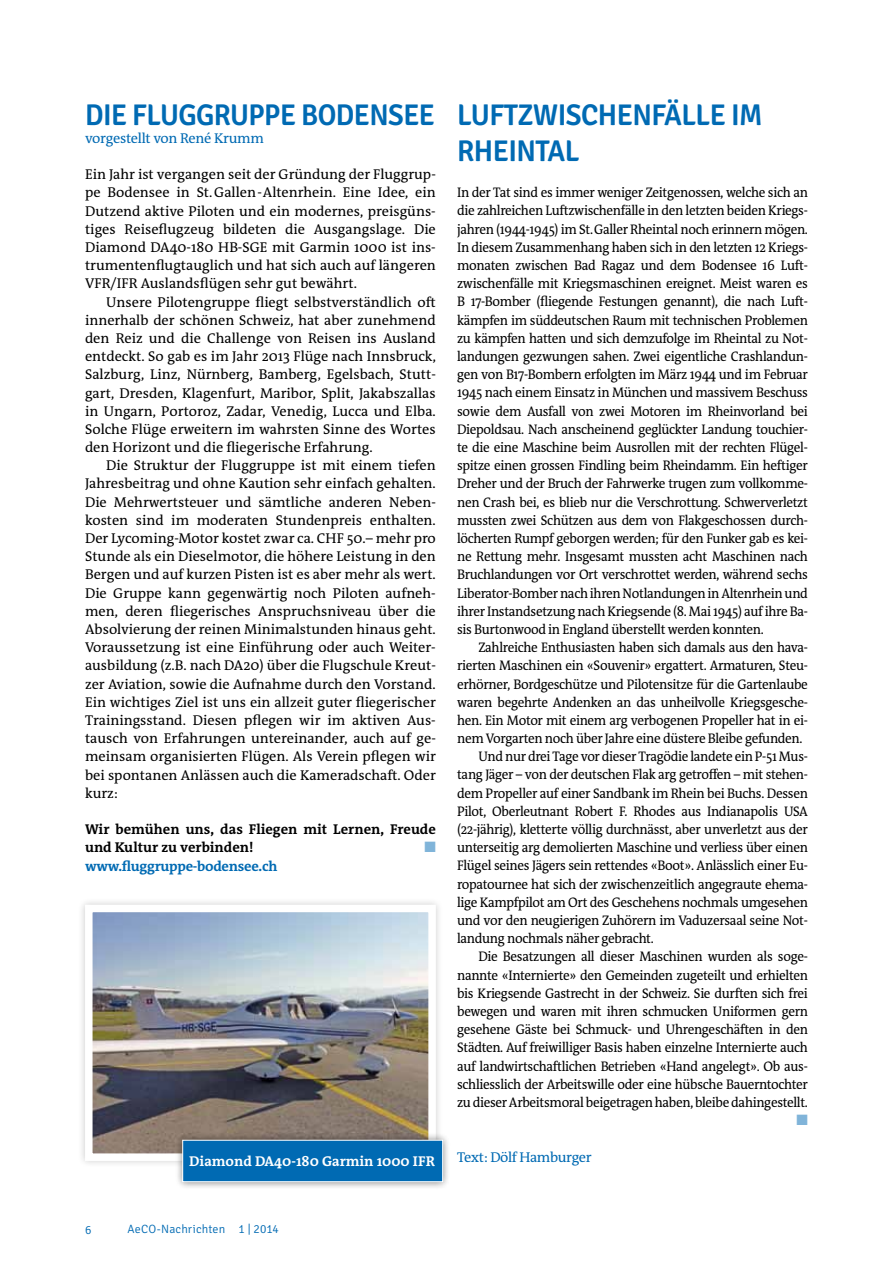
<style>
.page{position:relative;width:893px;height:1263px;background:#fff}
.page>*{position:absolute;margin:0;border:0;box-sizing:border-box;transform-origin:0 0}
.t1{font:600 30px/36.5px "Signika";letter-spacing:-.02em;color:#006ab3;scale:.95 1}
.t2{font:600 30px "Signika";letter-spacing:-.02em;color:#006ab3;scale:.94 1}
.t3{font:14.25px/18.1px "The Antiqua B W5 Plain";color:#000;text-align:justify}
.t4{font:700 14.25px/18.1px "The Antiqua B W7";color:#000}
.t5{font:14.25px "The Antiqua B W5 Plain";letter-spacing:-.025em;color:#006ab3}
.t6{font:700 14.25px "The Antiqua B W7";color:#fff}
.t7{font:700 14.25px "The Antiqua B W7";letter-spacing:-.02em;color:#006ab3}
.t8{font:13.95px/18.1px "The Antiqua B W5 Plain";letter-spacing:-.025em;color:#000;text-align:justify;scale:.94 1}
.t9{font:300 12px "Signika";letter-spacing:.01em;color:#006ab3}
</style>
<div class="page">
<hr style="left:892px;top:0;width:1px;height:1263px;background:#b1b3b4">
<div style="left:77px;top:897px;width:366px;height:271px;background:#f5f5f5"></div>
<img style="left:94px;top:914px;width:333px;height:238px">
<div style="left:85px;top:905px;width:351px;height:256px;border:8px solid #fff"></div>
<div style="left:175px;top:1132px;width:276px;height:58px;background:#000;opacity:.5"></div>
<div style="left:183px;top:1140px;width:260px;height:42px;background:#006ab3"></div>
<div style="left:182px;top:1140px;width:261px;height:42px;border:1px solid #fff"></div>
<h1 class="t2" style="left:85px;top:97px;width:374px">DIE FLUGGRUPPE BODENSEE</h1>
<p class="t5" style="left:85px;top:129px;width:180px">vorgestellt von René Krumm</p>
<p class="t3" style="left:85px;top:165px;width:352px">Ein Jahr ist vergangen seit der Gründung der Fluggrup&shy;pe Bodensee in St.Gallen-Altenrhein. Eine Idee, ein Dutzend aktive Piloten und ein modernes, preisgüns&shy;tiges Reiseflugzeug bildeten die Ausgangslage. Die Diamond DA40-180 HB-SGE mit Garmin 1000 ist ins&shy;trumentenflugtauglich und hat sich auch auf längeren VFR/IFR Auslandsflügen sehr gut bewährt.</p>
<p class="t3" style="left:85px;top:293px;width:352px;text-indent:21px">Unsere Pilotengruppe fliegt selbstverständlich oft innerhalb der schönen Schweiz, hat aber zunehmend den Reiz und die Challenge von Reisen ins Ausland entdeckt. So gab es im Jahr 2013 Flüge nach Innsbruck, Salzburg, Linz, Nürnberg, Bamberg, Egelsbach, Stutt&shy;gart, Dresden, Klagenfurt, Maribor, Split, Jakabszallas in Ungarn, Portoroz, Zadar, Venedig, Lucca und Elba.<br>Solche Flüge erweitern im wahrsten Sinne des Wortes den Horizont und die fliegerische Erfahrung.</p>
<p class="t3" style="left:85px;top:456px;width:352px;text-indent:21px">Die Struktur der Fluggruppe ist mit einem tiefen Jahresbeitrag und ohne Kaution sehr einfach gehalten.<br>Die Mehrwertsteuer und sämtliche anderen Neben&shy;kosten sind im moderaten Stundenpreis enthalten.<br>Der Lycoming-Motor kostet zwar ca. CHF 50.– mehr pro Stunde als ein Dieselmotor, die höhere Leistung in den Bergen und auf kurzen Pisten ist es aber mehr als wert.<br>Die Gruppe kann gegenwärtig noch Piloten aufneh&shy;men, deren fliegerisches Anspruchsniveau über die Absolvierung der reinen Minimalstunden hinaus geht.<br>Voraussetzung ist eine Einführung oder auch Weiter&shy;ausbildung (z.B. nach DA20) über die Flugschule Kreut&shy;zer Aviation, sowie die Aufnahme durch den Vorstand.<br>Ein wichtiges Ziel ist uns ein allzeit guter fliegerischer Trainingsstand. Diesen pflegen wir im aktiven Aus&shy;tausch von Erfahrungen untereinander, auch auf ge&shy;meinsam organisierten Flügen. Als Verein pflegen wir bei spontanen Anlässen auch die Kameradschaft. Oder kurz:</p>
<p class="t4" style="left:85px;top:820px;width:352px">Wir bemühen uns, das Fliegen mit Lernen, Freude und Kultur zu verbinden!</p>
<p class="t7" style="left:85px;top:856px;width:194px">www.fluggruppe-bodensee.ch</p>
<p class="t6" style="left:189px;top:1152px;width:247px">Diamond DA40-180 Garmin 1000 IFR</p>
<h1 class="t1" style="left:457px;top:97px;width:323px">LUFTZWISCH ENFÄLLE IM<br>RH EINTAL</h1>
<p class="t8" style="left:457px;top:184px;width:375px">In der Tat sind es immer weniger Zeitgenossen, welche sich an die zahlreichen Luftzwischenfälle in den letzten beiden Kriegs&shy;jahren (1944-1945) im St.Galler Rheintal noch erinnern mögen.<br>In diesem Zusammenhang haben sich in den letzten 12 Kriegs&shy;monaten zwischen Bad Ragaz und dem Bodensee 16 Luft&shy;zwischenfälle mit Kriegsmaschinen ereignet. Meist waren es B 17-Bomber (fliegende Festungen genannt), die nach Luft&shy;kämpfen im süddeutschen Raum mit technischen Problemen zu kämpfen hatten und sich demzufolge im Rheintal zu Not&shy;landungen gezwungen sahen. Zwei eigentliche Crashlandun&shy;gen von B17-Bombern erfolgten im März 1944 und im Februar 1945 nach einem Einsatz in München und massivem Beschuss sowie dem Ausfall von zwei Motoren im Rheinvorland bei Diepoldsau. Nach anscheinend geglückter Landung touchier&shy;te die eine Maschine beim Ausrollen mit der rechten Flügel&shy;spitze einen grossen Findling beim Rheindamm. Ein heftiger Dreher und der Bruch der Fahrwerke trugen zum vollkomme&shy;nen Crash bei, es blieb nur die Verschrottung. Schwerverletzt mussten zwei Schützen aus dem von Flakgeschossen durch&shy;löcherten Rumpf geborgen werden; für den Funker gab es kei&shy;ne Rettung mehr. Insgesamt mussten acht Maschinen nach Bruchlandungen vor Ort verschrottet werden, während sechs Liberator-Bomber nach ihren Notlandungen in Altenrhein und ihrer Instandsetzung nach Kriegsende (8. Mai 1945) auf ihre Ba&shy;sis Burtonwood in England überstellt werden konnten.</p>
<p class="t8" style="left:478px;top:638px;width:352px">Zahlreiche Enthusiasten haben sich damals aus den hava-</p>
<p class="t8" style="left:457px;top:657px;width:375px">rierten Maschinen ein «Souvenir» ergattert. Armaturen, Steu-</p>
<p class="t8" style="left:457px;top:675px;width:375px">erhörner, Bordgeschütze und Pilotensitze für die Gartenlaube</p>
<p class="t8" style="left:457px;top:693px;width:375px">waren begehrte Andenken an das unheilvolle Kriegsgesche-</p>
<p class="t8" style="left:457px;top:711px;width:375px">hen. Ein Motor mit einem arg verbogenen Propeller hat in ei-</p>
<p class="t8" style="left:457px;top:729px;width:369px">nem Vorgarten noch über Jahre eine düstere Bleibe gefunden.</p>
<p class="t8" style="left:478px;top:748px;width:352px">Und nur drei Tage vor dieser Tragödie landete ein P-51 Mus-</p>
<p class="t8" style="left:457px;top:766px;width:375px">tang Jäger – von der deutschen Flak arg getroffen – mit stehen-</p>
<p class="t8" style="left:457px;top:784px;width:375px">dem Propeller auf einer Sandbank im Rhein bei Buchs. Dessen</p>
<p class="t8" style="left:457px;top:802px;width:375px">Pilot, Oberleutnant Robert F. Rhodes aus Indianapolis USA</p>
<p class="t8" style="left:457px;top:820px;width:375px">(22-jährig), kletterte völlig durchnässt, aber unverletzt aus der</p>
<p class="t8" style="left:457px;top:838px;width:375px">unterseitig arg demolierten Maschine und verliess über einen</p>
<p class="t8" style="left:457px;top:857px;width:375px">Flügel seines Jägers sein rettendes «Boot». Anlässlich einer Eu-</p>
<p class="t8" style="left:457px;top:875px;width:375px">ropatournee hat sich der zwischenzeitlich angegraute ehema-</p>
<p class="t8" style="left:457px;top:893px;width:375px">lige Kampfpilot am Ort des Geschehens nochmals umgesehen</p>
<p class="t8" style="left:457px;top:911px;width:375px">und vor den neugierigen Zuhörern im Vaduzersaal seine Not-</p>
<p class="t8" style="left:457px;top:929px;width:211px">landung nochmals näher gebracht.</p>
<p class="t8" style="left:478px;top:948px;width:352px">Die Besatzungen all dieser Maschinen wurden als soge-</p>
<p class="t8" style="left:457px;top:966px;width:375px">nannte «Internierte» den Gemeinden zugeteilt und erhielten</p>
<p class="t8" style="left:457px;top:984px;width:375px">bis Kriegsende Gastrecht in der Schweiz. Sie durften sich frei</p>
<p class="t8" style="left:457px;top:1002px;width:375px">bewegen und waren mit ihren schmucken Uniformen gern</p>
<p class="t8" style="left:457px;top:1020px;width:375px">gesehene Gäste bei Schmuck- und Uhrengeschäften in den</p>
<p class="t8" style="left:457px;top:1039px;width:375px">Städten. Auf freiwilliger Basis haben einzelne Internierte auch</p>
<p class="t8" style="left:457px;top:1057px;width:375px">auf landwirtschaftlichen Betrieben «Hand angelegt». Ob aus-</p>
<p class="t8" style="left:457px;top:1075px;width:375px">schliesslich der Arbeitswille oder eine hübsche Bauerntochter</p>
<p class="t8" style="left:457px;top:1093px;width:375px">zu dieser Arbeitsmoral beigetragen haben, bleibe dahingestellt.</p>
<p class="t5" style="left:457px;top:1148px;width:136px">Text: Dölf Hamburger</p>
<p class="t9" style="left:85px;top:1224px;width:8px">6</p>
<p class="t9" style="left:128px;top:1222px;width:153px">AeCO-Nachrichten 1 | 2014</p>
</div>
